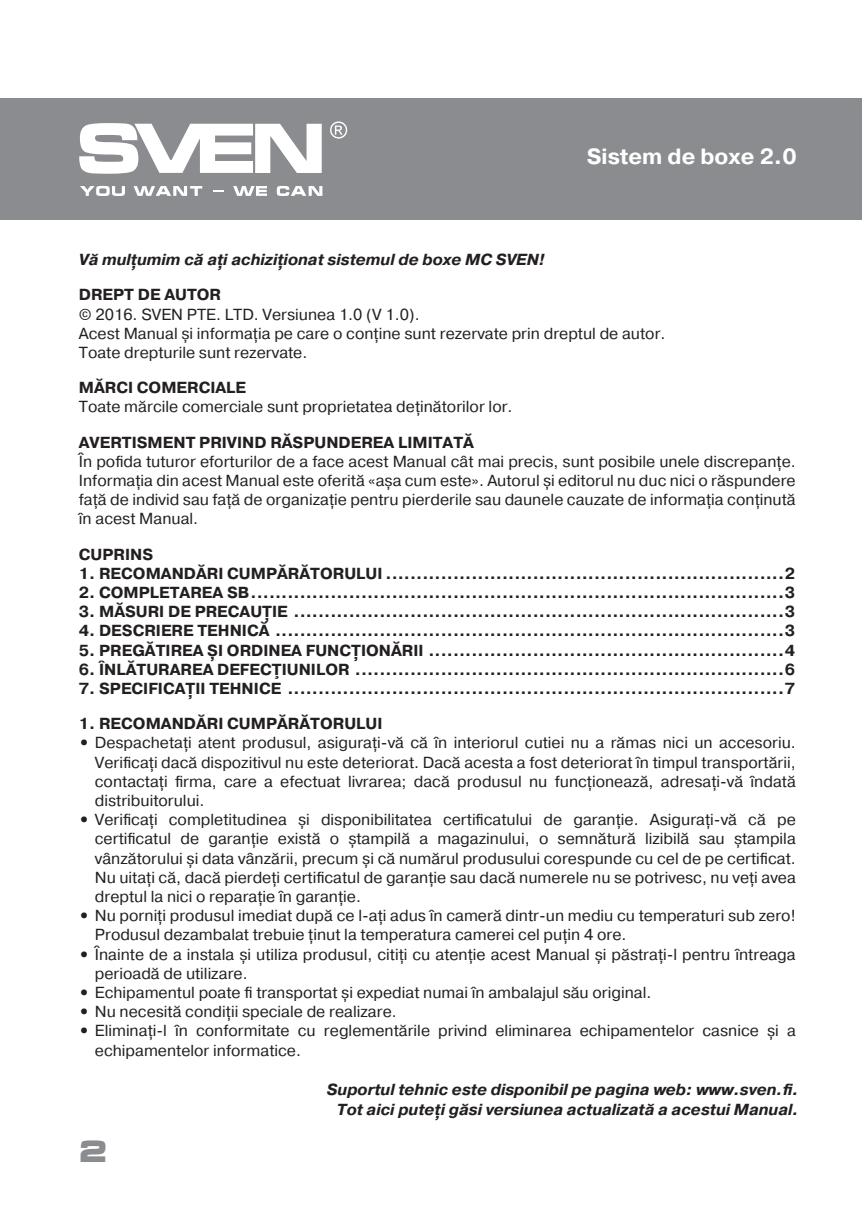
<style>
.page{position:relative;width:862px;height:1227px;background:#fff}
.page>*{position:absolute;margin:0;border:0;box-sizing:border-box;transform-origin:0 0}
.t1{font:700 30px "Micra";color:#8a8c8f}
.t2{font:700 22px "Pragmatica";color:#fff}
.t3{font:16px/19.2px "Pragmatica";color:#231f20}
.t4{font:700 16px "Pragmatica";color:#231f20}
.t5{font:italic 700 16px/19.2px "Pragmatica";color:#231f20;text-align:right}
.s1{font-weight:800}
</style>
<div class="page">
<div style="left:0;top:98px;width:861px;height:121px;background:#8a8c8f"></div>
<svg style="left:79px;top:123px;width:242px;height:51px"></svg>
<svg style="left:330px;top:121px;width:17px;height:18px"></svg>
<svg style="left:80px;top:186px;width:45px;height:10px"></svg>
<svg style="left:133px;top:186px;width:69px;height:10px"></svg>
<svg style="left:213px;top:190px;width:10px;height:2px"></svg>
<svg style="left:233px;top:186px;width:34px;height:10px"></svg>
<svg style="left:277px;top:186px;width:45px;height:10px"></svg>
<h2 class="t2" style="left:586px;top:143px;width:211px">Sistem de boxe 2.0</h2>
<p class="t5" style="left:79px;top:250px;width:467px">Vă mulţumim că aţi achiziţionat sistemul de boxe MC SVEN!</p>
<p class="t4" style="left:79px;top:284px;width:144px">DREPT DE AUTOR</p>
<p class="t3" style="left:79px;top:305px;width:588px">© 2016. SVEN PTE. LTD. Versiunea 1.0 (V 1.0).<br>Acest Manual și informaţia pe care o conţine sunt rezervate prin dreptul de autor.<br>Toate drepturile sunt rezervate.</p>
<p class="t4" style="left:79px;top:377px;width:169px">MĂRCI COMERCIALE</p>
<p class="t3" style="left:79px;top:398px;width:435px">Toate mărcile comerciale sunt proprietatea deţinătorilor lor.</p>
<p class="t4" style="left:79px;top:432px;width:396px">AVERTISMENT PRIVIND RĂSPUNDEREA LIMITATĂ</p>
<p class="t3" style="left:79px;top:452px;width:718px;text-align:justify">În pofida tuturor eforturilor de a face acest Manual cât mai precis, sunt posibile unele discrepanţe.<br>Informaţia din acest Manual este oferită «așa cum este». Autorul și editorul nu duc nici o răspundere faţă de individ sau faţă de organizaţie pentru pierderile sau daunele cauzate de informaţia conţinută în acest Manual.</p>
<p class="t4" style="left:79px;top:544px;width:76px">CUPRINS</p>
<p class="t4" style="left:79px;top:563px;width:717px">1. RECOMANDĂRI CUMPĂRĂTORULUI .................................................................2</p>
<p class="t4" style="left:79px;top:582px;width:717px">2. COMPLETAREA SB.......................................................................................3</p>
<p class="t4" style="left:79px;top:601px;width:717px">3. MĂSURI DE PRECAUŢIE ................................................................................3</p>
<p class="t4" style="left:79px;top:620px;width:717px">4. DESCRIERE TEHNICĂ ...................................................................................3</p>
<p class="t4" style="left:79px;top:640px;width:717px">5. PREGĂTIREA ȘI ORDINEA FUNCŢIONĂRII ..........................................................4</p>
<p class="t4" style="left:79px;top:659px;width:717px">6. ÎNLĂTURAREA DEFECŢIUNILOR ......................................................................6</p>
<p class="t4" style="left:79px;top:678px;width:717px">7. SPECIFICAŢII TEHNICE .................................................................................7</p>
<p class="t4" style="left:79px;top:713px;width:305px">1. RECOMANDĂRI CUMPĂRĂTORULUI</p>
<p class="t3" style="left:95px;top:734px;width:702px;text-align:justify;text-indent:-16px"><span class="s1">•</span> Despachetaţi atent produsul, asiguraţi-vă că în interiorul cutiei nu a rămas nici un accesoriu.<br>Verificaţi dacă dispozitivul nu este deteriorat. Dacă acesta a fost deteriorat în timpul transportării, contactaţi firma, care a efectuat livrarea; dacă produsul nu funcţionează, adresaţi-vă îndată distribuitorului.</p>
<p class="t3" style="left:95px;top:810px;width:702px;text-align:justify;text-indent:-16px"><span class="s1">•</span> Verificaţi completitudinea și disponibilitatea certificatului de garanţie. Asiguraţi-vă că pe certificatul de garanţie există o ștampilă a magazinului, o semnătură lizibilă sau ștampila vânzătorului și data vânzării, precum și că numărul produsului corespunde cu cel de pe certificat.<br>Nu uitaţi că, dacă pierdeţi certificatul de garanţie sau dacă numerele nu se potrivesc, nu veţi avea dreptul la nici o reparaţie în garanţie.</p>
<p class="t3" style="left:95px;top:906px;width:702px;text-indent:-16px"><span class="s1">•</span> Nu porniţi produsul imediat după ce l-aţi adus în cameră dintr-un mediu cu temperaturi sub zero!<br>Produsul dezambalat trebuie ţinut la temperatura camerei cel puţin 4 ore.</p>
<p class="t3" style="left:95px;top:945px;width:702px;text-indent:-16px"><span class="s1">•</span> Înainte de a instala și utiliza produsul, citiţi cu atenţie acest Manual și păstraţi-l pentru întreaga perioadă de utilizare.</p>
<p class="t3" style="left:79px;top:983px;width:574px"><span class="s1">•</span> Echipamentul poate fi transportat și expediat numai în ambalajul său original.</p>
<p class="t3" style="left:79px;top:1002px;width:319px"><span class="s1">•</span> Nu necesită condiţii speciale de realizare.</p>
<p class="t3" style="left:95px;top:1022px;width:702px;text-indent:-16px"><span class="s1">•</span> Eliminaţi-l în conformitate cu reglementările privind eliminarea echipamentelor casnice și a echipamentelor informatice.</p>
<h1 class="t1" style="left:78px;top:1136px;width:32px">2</h1>
<p class="t5" style="left:327px;top:1081px;width:473px">Suportul tehnic este disponibil pe pagina web: www.sven.fi.<br>Tot aici puteţi găsi versiunea actualizată a acestui Manual.</p>
</div>
